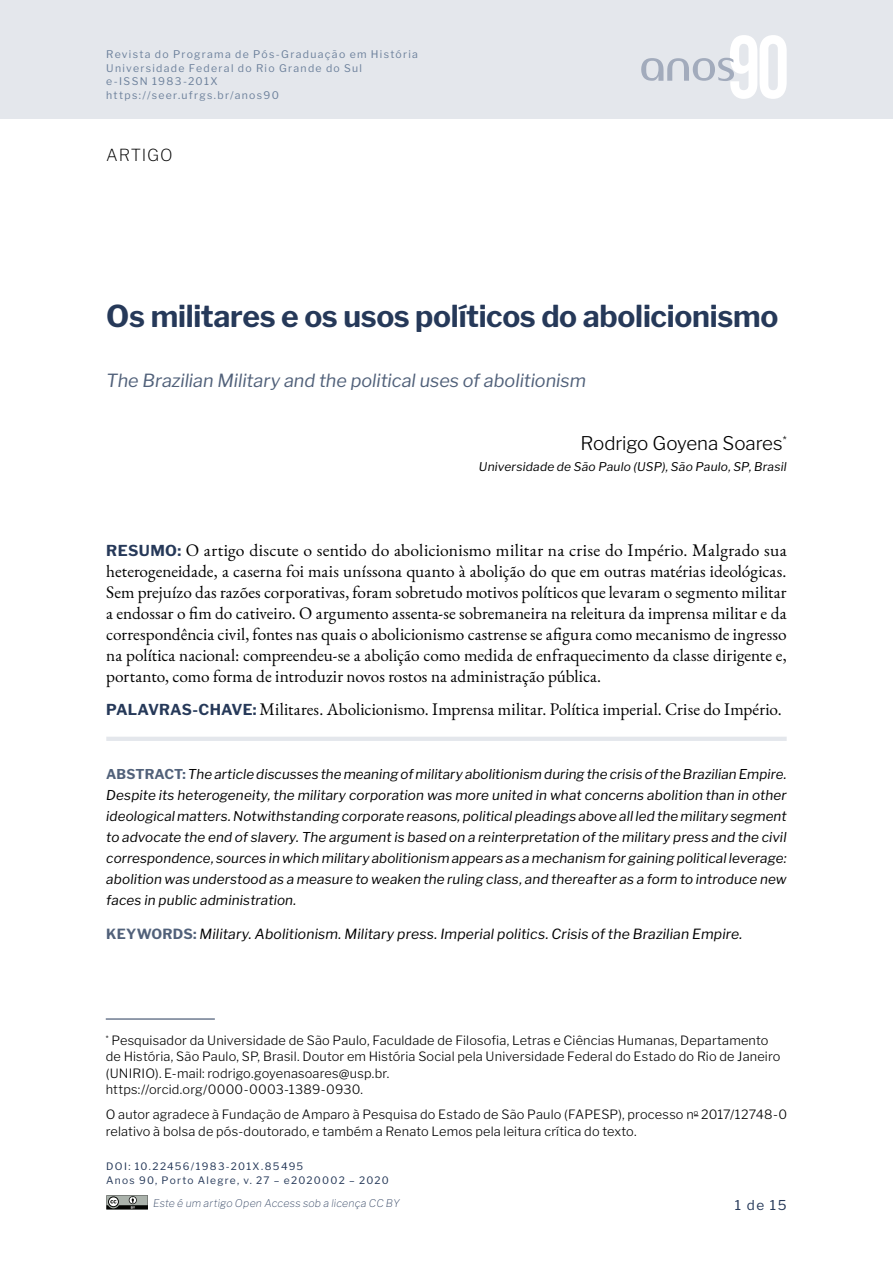
<style>
.page{position:relative;width:893px;height:1263px;background:#fff}
.page>*{position:absolute;margin:0;border:0;box-sizing:border-box;transform-origin:0 0}
.Titulo{font:700 30px "Libre Franklin";letter-spacing:-.01em;color:#263959}
.Autor{font:300 18.75px "Libre Franklin";letter-spacing:-.005em;color:#000}
.Título_traduzido{font:italic 18px "Libre Franklin";color:#51617a}
.Resumo{font:17.25px/21px "EB Garamond";color:#000;text-align:justify}
.Palavras-chave{font:17.25px "EB Garamond";letter-spacing:.005em;color:#000}
.t1{font:200 16.5px "Libre Franklin";letter-spacing:.05em;color:#000}
.Keywords{font:italic 13.95px "Libre Franklin";letter-spacing:.01em;color:#000}
.Abstract{font:italic 13.5px/21px "Libre Franklin";letter-spacing:.01em;color:#000;text-align:justify}
.Numeração_de_página{font:13.5px "Libre Franklin";color:#263959}
.Nota_autor{font:300 12.75px/16.5px "Libre Franklin";letter-spacing:.015em;color:#000}
.Dados_Autor_-_ÚLTIMA{font:italic 12px "Libre Franklin";letter-spacing:.015em;color:#000}
.t2{font:10.5px/13.5px "Libre Franklin";letter-spacing:.125em;color:#6d819c}
.t3{font:italic 100 10.5px "Libre Franklin";letter-spacing:.02em;color:#263959}
.t4{font:10.2px/14.7px "Libre Franklin";letter-spacing:.12em;color:#263959}
.s1{font-family:"Libre Franklin";font-weight:700;font-size:15px;color:#263959}
.s2{font-weight:700;font-style:normal;color:#51617a}
</style>
<div class="page">
<div style="left:0;top:0;width:893px;height:119px;background:#e4e7ec"></div>
<svg style="left:641px;top:35px;width:146px;height:64px"></svg>
<svg style="left:106px;top:1195px;width:42px;height:15px"></svg>
<hr style="left:106px;top:737px;width:681px;height:4px;background:#e4e7ec">
<hr style="left:106px;top:1019px;width:109px;height:1px;background:#263959">
<p class="t2" style="left:106px;top:48px;width:313px">Revista do Programa de Pós-Graduação em História Universidade Federal do Rio Grande do Sul<br>e-ISSN 1983-201X<br>https://seer.ufrgs.br/anos90</p>
<p class="t1" style="left:106px;top:145px;width:68px">ARTIGO</p>
<h1 class="Titulo" style="left:106px;top:298px;width:674px">Os militares e os usos políticos do abolicionismo</h1>
<p class="Título_traduzido" style="left:106px;top:369px;width:481px">The Brazilian Military and the political uses of abolitionism</p>
<p class="Autor" style="left:581px;top:432px;width:208px">Rodrigo Goyena Soares<sup>*</sup></p>
<p class="Dados_Autor_-_ÚLTIMA" style="left:479px;top:459px;width:309px">Universidade de São Paulo (USP), São Paulo, SP, Brasil</p>
<p class="Resumo" style="left:106px;top:539px;width:682px"><span class="s1">RESUMO:</span> O artigo discute o sentido do abolicionismo militar na crise do Império. Malgrado sua heterogeneidade, a caserna foi mais uníssona quanto à abolição do que em outras matérias ideológicas.<br>Sem prejuízo das razões corporativas, foram sobretudo motivos políticos que levaram o segmento militar a endossar o fim do cativeiro. O argumento assenta-se sobremaneira na releitura da imprensa militar e da correspondência civil, fontes nas quais o abolicionismo castrense se afigura como mecanismo de ingresso na política nacional: compreendeu-se a abolição como medida de enfraquecimento da classe dirigente e, portanto, como forma de introduzir novos rostos na administração pública.</p>
<p class="Palavras-chave" style="left:106px;top:698px;width:677px"><span class="s1">PALAVRAS-CHAVE:</span> Militares. Abolicionismo. Imprensa militar. Política imperial. Crise do Império.</p>
<p class="Abstract" style="left:106px;top:763px;width:682px"><span class="s2">ABSTRACT:</span> The article discusses the meaning of military abolitionism during the crisis of the Brazilian Empire.<br>Despite its heterogeneity, the military corporation was more united in what concerns abolition than in other ideological matters. Notwithstanding corporate reasons, political pleadings above all led the military segment to advocate the end of slavery. The argument is based on a reinterpretation of the military press and the civil correspondence, sources in which military abolitionism appears as a mechanism for gaining political leverage: abolition was understood as a measure to weaken the ruling class, and thereafter as a form to introduce new faces in public administration.</p>
<p class="Keywords" style="left:106px;top:925px;width:638px"><span class="s2">KEYWORDS:</span> Military. Abolitionism. Military press. Imperial politics. Crisis of the Brazilian Empire.</p>
<p class="Nota_autor" style="left:106px;top:1032px;width:676px"><sup>*</sup> Pesquisador da Universidade de São Paulo, Faculdade de Filosofia, Letras e Ciências Humanas, Departamento de História, São Paulo, SP, Brasil. Doutor em História Social pela Universidade Federal do Estado do Rio de Janeiro (UNIRIO). E-mail: rodrigo.goyenasoares@usp.br.<br>https://orcid.org/0000-0003-1389-0930.</p>
<p class="Nota_autor" style="left:106px;top:1106px;width:683px">O autor agradece à Fundação de Amparo à Pesquisa do Estado de São Paulo (FAPESP), processo n<sup>o</sup> 2017/12748-0 relativo à bolsa de pós-doutorado, e também a Renato Lemos pela leitura crítica do texto.</p>
<p class="t4" style="left:106px;top:1158px;width:284px">DOI: 10.22456/1983-201X.85495<br>Anos 90, Porto Alegre, v. 27 – e2020002 – 2020</p>
<p class="t3" style="left:153px;top:1197px;width:248px">Este é um artigo Open Access sob a licença CC BY</p>
<p class="Numeração_de_página" style="left:735px;top:1197px;width:53px">1 de 15</p>
</div>
